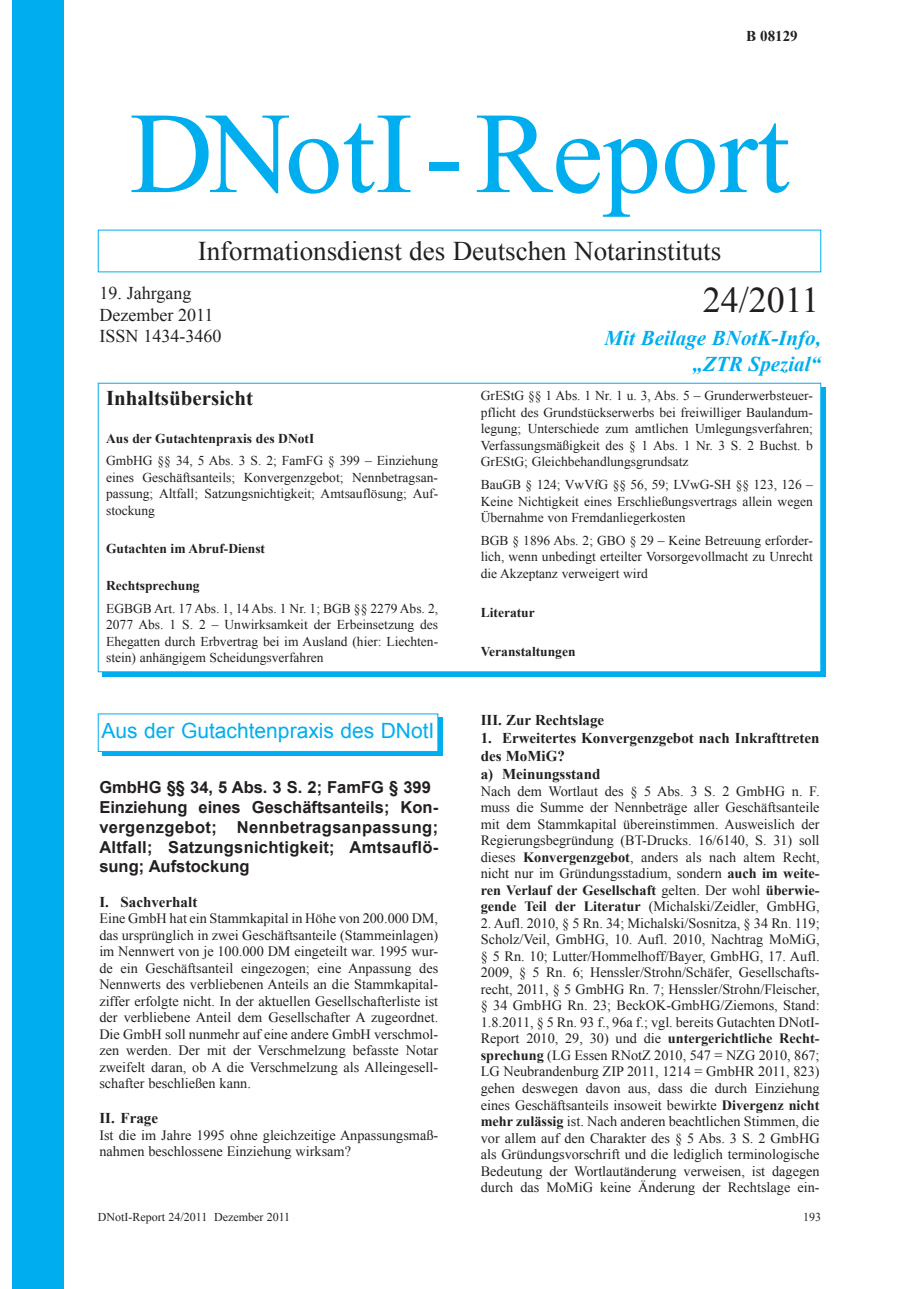
<style>
.page{position:relative;width:919px;height:1289px;background:#fff}
.page>*{position:absolute;margin:0;border:0;box-sizing:border-box;transform-origin:0 0}
.t1{font:115.5px "Times New Roman";color:#00aeef}
.t2{font:36px "Times New Roman";color:#231f20}
.t3{font:27px "Times New Roman";color:#231f20}
.t4{font:italic 700 21px/25.2px "Times New Roman";color:#00aeef;text-align:right}
.t5{font:21px "Arial";color:#00aeef}
.t6{font:700 21px "Times New Roman";color:#231f20}
.t7{font:18px/21.6px "Times New Roman";color:#231f20}
.t8{font:700 16.5px/19.8px "Arial";letter-spacing:.015em;color:#231f20}
.t9{font:700 15px/18px "Times New Roman";color:#231f20}
.t10{font:14.25px/16.5px "Times New Roman";color:#231f20;text-align:justify}
.t11{font:13.5px/16.5px "Times New Roman";color:#231f20;text-align:justify}
.t12{font:700 13.5px "Times New Roman";color:#231f20}
.t13{font:12px "Times New Roman";color:#231f20}
.s1{font-weight:700}
</style>
<div class="page">
<div style="left:13px;top:0;width:51px;height:1288px;background:#00aeef"></div>
<div style="left:102px;top:717px;width:340px;height:39px;background:#00aeef"></div>
<div style="left:98px;top:714px;width:340px;height:37px;background:#fff"></div>
<p class="t9" style="left:746px;top:27px;width:53px">B 08129</p>
<h1 class="t1" style="left:129px;top:76px;width:661px">DNotI-Report</h1>
<h3 class="t3" style="left:198px;top:232px;width:525px">Informationsdienst des Deutschen Notarinstituts</h3>
<p class="t7" style="left:99px;top:282px;width:123px">19. Jahrgang<br>Dezember 2011<br>ISSN 1434-3460</p>
<h2 class="t2" style="left:702px;top:275px;width:118px">24/2011</h2>
<h3 class="t4" style="left:604px;top:325px;width:218px">Mit Beilage BNotK-Info, „ZTR Spezial“</h3>
<h3 class="t6" style="left:106px;top:384px;width:149px">Inhaltsübersicht</h3>
<p class="t12" style="left:106px;top:429px;width:210px">Aus der Gutachtenpraxis des DNotI</p>
<p class="t11" style="left:106px;top:452px;width:333px">GmbHG §§ 34, 5 Abs. 3 S. 2; FamFG § 399 – Einziehung eines Geschäftsanteils; Konvergenzgebot; Nennbetragsan&shy;passung; Altfall; Satzungsnichtigkeit; Amtsauflösung; Auf&shy;stockung</p>
<p class="t12" style="left:106px;top:538px;width:160px">Gutachten im Abruf-Dienst</p>
<p class="t12" style="left:106px;top:576px;width:95px">Rechtsprechung</p>
<p class="t11" style="left:106px;top:599px;width:333px">EGBGB Art. 17 Abs. 1, 14 Abs. 1 Nr. 1; BGB §§ 2279 Abs. 2, 2077 Abs. 1 S. 2 – Unwirksamkeit der Erbeinsetzung des Ehegatten durch Erbvertrag bei im Ausland (hier: Liechten&shy;stein) anhängigem Scheidungsverfahren</p>
<h3 class="t5" style="left:102px;top:717px;width:334px">Aus der Gutachtenpraxis des DNotI</h3>
<p class="t8" style="left:99px;top:778px;width:340px">GmbHG §§ 34, 5 Abs. 3 S. 2; FamFG § 399<br>Einziehung eines Geschäftsanteils; Kon&shy;vergenzgebot; Nennbetragsanpassung; Altfall; Satzungsnichtigkeit; Amtsauflö&shy;sung; Aufstockung</p>
<p class="t9" style="left:99px;top:892px;width:99px">I. Sachverhalt</p>
<p class="t10" style="left:99px;top:910px;width:340px">Eine GmbH hat ein Stammkapital in Höhe von 200.000 DM, das ursprünglich in zwei Geschäftsanteile (Stammeinlagen) im Nennwert von je 100.000 DM eingeteilt war. 1995 wur&shy;de ein Geschäftsanteil eingezogen; eine Anpassung des Nennwerts des verbliebenen Anteils an die Stammkapital&shy;ziffer erfolgte nicht. In der aktuellen Gesellschafterliste ist der verbliebene Anteil dem Gesellschafter A zugeordnet.<br>Die GmbH soll nunmehr auf eine andere GmbH verschmol&shy;zen werden. Der mit der Verschmelzung befasste Notar zweifelt daran, ob A die Verschmelzung als Alleingesell&shy;schafter beschließen kann.</p>
<p class="t9" style="left:99px;top:1108px;width:60px">II. Frage</p>
<p class="t10" style="left:99px;top:1126px;width:340px">Ist die im Jahre 1995 ohne gleichzeitige Anpassungsmaß&shy;nahmen beschlossene Einziehung wirksam?</p>
<p class="t11" style="left:480px;top:387px;width:333px">GrEStG §§ 1 Abs. 1 Nr. 1 u. 3, Abs. 5 – Grunderwerbsteuer&shy;pflicht des Grundstückserwerbs bei freiwilliger Baulandum&shy;legung; Unterschiede zum amtlichen Umlegungsverfahren; Verfassungsmäßigkeit des § 1 Abs. 1 Nr. 3 S. 2 Buchst. b GrEStG; Gleichbehandlungsgrundsatz</p>
<p class="t11" style="left:480px;top:476px;width:333px">BauGB § 124; VwVfG §§ 56, 59; LVwG-SH §§ 123, 126 – Keine Nichtigkeit eines Erschließungsvertrags allein wegen Übernahme von Fremdanliegerkosten</p>
<p class="t11" style="left:480px;top:531px;width:333px">BGB § 1896 Abs. 2; GBO § 29 – Keine Betreuung erforder&shy;lich, wenn unbedingt erteilter Vorsorgevollmacht zu Unrecht die Akzeptanz verweigert wird</p>
<p class="t12" style="left:480px;top:603px;width:55px">Literatur</p>
<p class="t12" style="left:480px;top:642px;width:96px">Veranstaltungen</p>
<p class="t9" style="left:480px;top:711px;width:125px">III. Zur Rechtslage</p>
<p class="t9" style="left:480px;top:729px;width:340px">1. Erweitertes Konvergenzgebot nach Inkrafttreten des MoMiG?<br>a) Meinungsstand</p>
<p class="t10" style="left:480px;top:782px;width:340px">Nach dem Wortlaut des § 5 Abs. 3 S. 2 GmbHG n. F. muss die Summe der Nennbeträge aller Geschäftsanteile mit dem Stammkapital übereinstimmen. Ausweislich der Regierungsbegründung (BT-Drucks. 16/6140, S. 31) soll dieses <span class="s1">Konvergenzgebot</span>, anders als nach altem Recht, nicht nur im Gründungsstadium, sondern <span class="s1">auch im weite&shy;ren Verlauf der Gesellschaft</span> gelten. Der wohl <span class="s1">überwie&shy;gende Teil der Literatur</span> (Michalski/Zeidler, GmbHG,</p>
<p class="t10" style="left:480px;top:914px;width:340px">2. Aufl. 2010, § 5 Rn. 34; Michalski/Sosnitza, § 34 Rn. 119; Scholz/Veil, GmbHG, 10. Aufl. 2010, Nachtrag MoMiG, § 5 Rn. 10; Lutter/Hommelhoff/Bayer, GmbHG, 17. Aufl.<br>2009, § 5 Rn. 6; Henssler/Strohn/Schäfer, Gesellschafts&shy;recht, 2011, § 5 GmbHG Rn. 7; Henssler/Strohn/Fleischer, § 34 GmbHG Rn. 23; BeckOK-GmbHG/Ziemons, Stand:<br>1.8.2011, § 5 Rn. 93 f., 96a f.; vgl. bereits Gutachten DNotI-Report 2010, 29, 30) und die <span class="s1">untergerichtliche Recht&shy;sprechung</span> (LG Essen RNotZ 2010, 547 = NZG 2010, 867; LG Neubrandenburg ZIP 2011, 1214 = GmbHR 2011, 823) gehen deswegen davon aus, dass die durch Einziehung eines Geschäftsanteils insoweit bewirkte <span class="s1">Divergenz nicht mehr zulässig</span> ist. Nach anderen beachtlichen Stimmen, die vor allem auf den Charakter des § 5 Abs. 3 S. 2 GmbHG als Gründungsvorschrift und die lediglich terminologische Bedeutung der Wortlautänderung verweisen, ist dagegen durch das MoMiG keine Änderung der Rechtslage ein-</p>
<p class="t13" style="left:98px;top:1208px;width:194px">DNotI-Report 24/2011 Dezember 2011</p>
<p class="t13" style="left:803px;top:1208px;width:19px">193</p>
</div>
